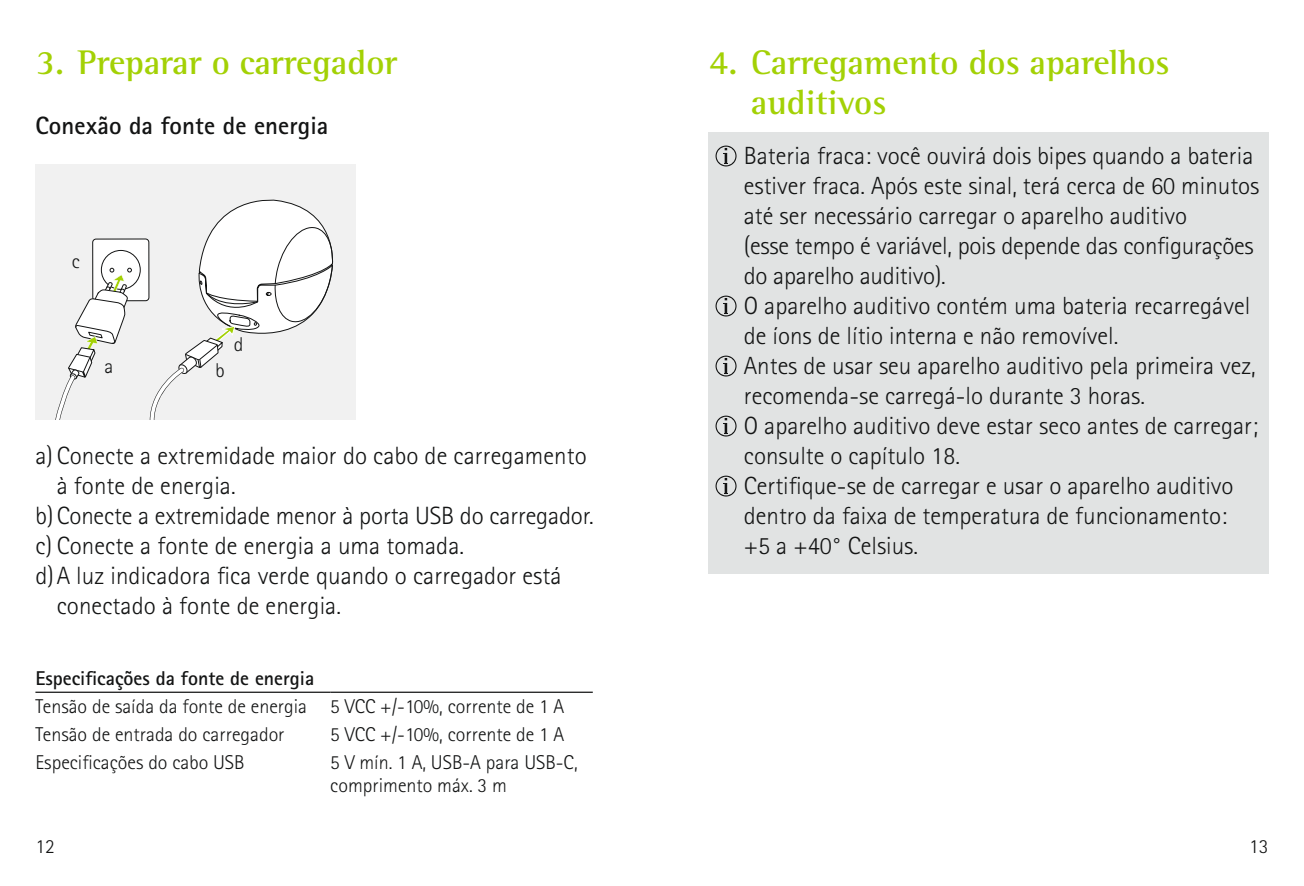
<style>
.page{position:relative;width:1304px;height:886px;background:#fff}
.page>*{position:absolute;margin:0;border:0;box-sizing:border-box;transform-origin:0 0}
.t1{font:700 35px/40px "Rotis Semi Serif Pro";color:#a3d105}
.t2{font:300 25px "Rotis Sans Serif Pro";letter-spacing:.005em;color:#131414}
.t3{font:700 25px "Rotis Sans Serif Pro";letter-spacing:.005em;color:#131414}
.t4{font:300 24.75px/30px "Rotis Sans Serif Pro";color:#131414}
.t5{font:300 20px/28px "Rotis Sans Serif Pro";color:#131414}
.t6{font:700 20px "Rotis Sans Serif Pro";color:#131414}
</style>
<div class="page">
<div style="left:35px;top:165px;width:321px;height:255px;background:#f1f1f1"></div>
<svg style="left:55px;top:199px;width:279px;height:221px"></svg>
<div style="left:708px;top:132px;width:561px;height:441px;background:#e1e3e3"></div>
<svg style="left:716px;top:146px;width:21px;height:20px"></svg>
<svg style="left:716px;top:296px;width:21px;height:20px"></svg>
<svg style="left:716px;top:356px;width:21px;height:20px"></svg>
<svg style="left:716px;top:416px;width:21px;height:20px"></svg>
<svg style="left:716px;top:476px;width:21px;height:20px"></svg>
<hr style="left:35px;top:691px;width:295px;height:2px;background:#131414">
<hr style="left:330px;top:691px;width:263px;height:2px;background:#131414">
<h1 class="t1" style="left:36px;top:42px;width:363px">3. Preparar o carregador</h1>
<p class="t3" style="left:35px;top:115px;width:295px">Conexão da fonte de energia</p>
<p class="t5" style="left:72px;top:247px;width:10px">c</p>
<p class="t5" style="left:105px;top:352px;width:10px">a</p>
<p class="t5" style="left:215px;top:357px;width:11px">b</p>
<p class="t5" style="left:234px;top:330px;width:11px">d</p>
<p class="t2" style="left:35px;top:442px;width:553px">a) Conecte a extremidade maior do cabo de carregamento</p>
<p class="t2" style="left:57px;top:472px;width:181px">à fonte de energia.</p>
<p class="t2" style="left:35px;top:502px;width:560px">b) Conecte a extremidade menor à porta USB do carregador.</p>
<p class="t2" style="left:35px;top:532px;width:430px">c) Conecte a fonte de energia a uma tomada.</p>
<p class="t2" style="left:35px;top:562px;width:528px">d) A luz indicadora fica verde quando o carregador está</p>
<p class="t2" style="left:57px;top:592px;width:286px">conectado à fonte de energia.</p>
<p class="t6" style="left:35px;top:670px;width:280px">Especificações da fonte de energia</p>
<p class="t5" style="left:35px;top:692px;width:530px">Tensão de saída da fonte de energia 5 VCC +/-10%, corrente de 1 A<br>Tensão de entrada do carregador</p>
<p class="t5" style="left:330px;top:720px;width:236px">5 VCC +/-10%, corrente de 1 A</p>
<p class="t5" style="left:35px;top:748px;width:211px">Especificações do cabo USB</p>
<p class="t5" style="left:330px;top:751px;width:249px;line-height:22.5px">5 V mín. 1 A, USB-A para USB-C, comprimento máx. 3 m</p>
<h1 class="t1" style="left:751px;top:42px;width:420px;text-indent:-42px">4. Carregamento dos aparelhos auditivos</h1>
<p class="t4" style="left:744px;top:141px;width:517px">Bateria fraca: você ouvirá dois bipes quando a bateria estiver fraca. Após este sinal, terá cerca de 60 minutos até ser necessário carregar o aparelho auditivo<br>(esse tempo é variável, pois depende das configurações do aparelho auditivo).<br>O aparelho auditivo contém uma bateria recarregável de íons de lítio interna e não removível.<br>Antes de usar seu aparelho auditivo pela primeira vez, recomenda-se carregá-lo durante 3 horas.<br>O aparelho auditivo deve estar seco antes de carregar; consulte o capítulo 18.<br>Certifique-se de carregar e usar o aparelho auditivo dentro da faixa de temperatura de funcionamento: +5 a +40° Celsius.</p>
<p class="t5" style="left:35px;top:832px;width:21px">12</p>
<p class="t5" style="left:1249px;top:832px;width:21px">13</p>
</div>
